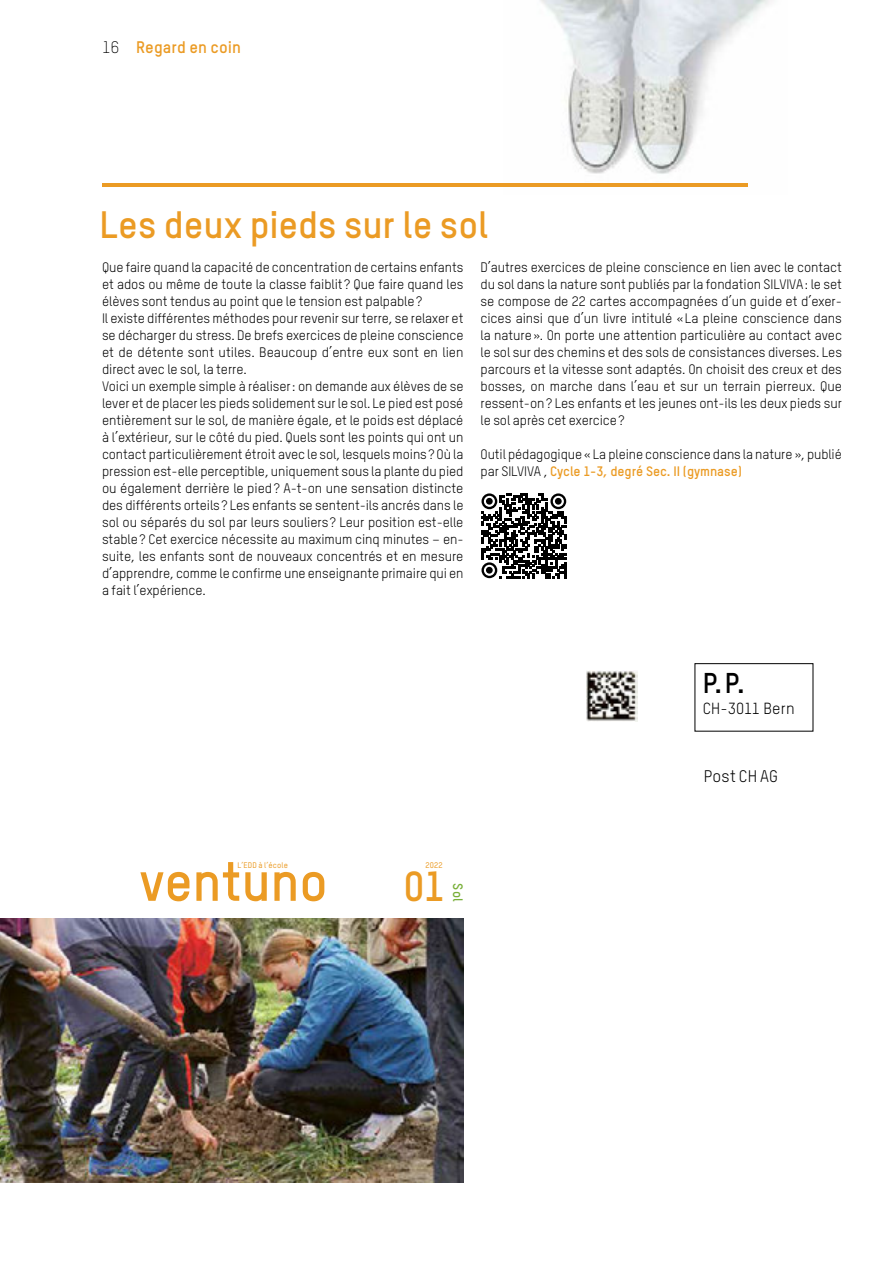
<style>
.page{position:relative;width:893px;height:1263px;background:#fff}
.page>*{position:absolute;margin:0;border:0;box-sizing:border-box;transform-origin:0 0}
.t1{font:700 54.3px "TSTARPRO";letter-spacing:-.005em;color:#eb9b24}
.t2{font:700 41.4px "TSTARPRO";color:#eb9b24}
.t3{font:700 37.5px "TSTARPRO";color:#eb9b24}
.t4{font:700 28.2px "TSTARPRO";color:#000}
.t5{font:700 16.5px "TSTARPRO";letter-spacing:.005em;color:#eb9b24}
.t6{font:16.5px "TSTARPRO";letter-spacing:.01em;color:#000}
.t7{font:300 16.5px "TSTARPRO";color:#000}
.t8{font:15.9px "TSTARPRO";letter-spacing:.01em;color:#000}
.t9{font:13.5px/17px "TSTARPRO";letter-spacing:-.005em;color:#000}
.t10{font:700 13.5px "TSTARPRO";color:#78af38}
.t11{font:500 8.1px "TSTARPRO";color:#eb9b24}
.t12{font:500 7.95px "TSTARPRO";letter-spacing:.025em;color:#eb9b24}
.s1{font-weight:700;color:#eb9b24}
</style>
<div class="page">
<svg style="left:481px;top:493px;width:85px;height:85px"></svg>
<div style="left:486px;top:498px;width:7px;height:7px;background:#000;border-radius:50%"></div>
<div style="left:555px;top:498px;width:7px;height:7px;background:#000;border-radius:50%"></div>
<div style="left:486px;top:567px;width:7px;height:7px;background:#000;border-radius:50%"></div>
<img style="left:503px;top:0;width:269px;height:187px">
<img style="left:0;top:919px;width:463px;height:263px">
<img style="left:587px;top:671px;width:51px;height:51px">
<div style="left:695px;top:663px;width:118px;height:68px;border:1px solid #000"></div>
<hr style="left:102px;top:184px;width:645px;height:3px;background:#eb9b24">
<p class="t7" style="left:102px;top:38px;width:19px">16</p>
<p class="t5" style="left:136px;top:37px;width:106px">Regard en coin</p>
<h3 class="t3" style="left:99px;top:201px;width:390px">Les deux pieds sur le sol</h3>
<p class="t9" style="left:480px;top:259px;width:363px;text-align:justify">D’autres exercices de pleine conscience en lien avec le contact du sol dans la nature sont publiés par la fondation SILVIVA: le set se compose de 22 cartes accompagnées d’un guide et d’exer&shy;cices ainsi que d’un livre intitulé «La pleine conscience dans la nature». On porte une attention particulière au contact avec le sol sur des chemins et des sols de consistances diverses. Les parcours et la vitesse sont adaptés. On choisit des creux et des bosses, on marche dans l’eau et sur un terrain pierreux. Que ressent-on? Les enfants et les jeunes ont-ils les deux pieds sur le sol après cet exercice?</p>
<p class="t9" style="left:480px;top:446px;width:363px">Outil pédagogique « La pleine conscience dans la nature », publié par SILVIVA , <span class="s1">Cycle 1-3, degré Sec. II (gymnase)</span></p>
<p class="t9" style="left:102px;top:259px;width:363px">Que faire quand la capacité de concentration de certains enfants et ados ou même de toute la classe faiblit ? Que faire quand les élèves sont tendus au point que le tension est palpable?<br>Il existe différentes méthodes pour revenir sur terre, se relaxer et se décharger du stress. De brefs exercices de pleine conscience et de détente sont utiles. Beaucoup d’entre eux sont en lien direct avec le sol, la terre.<br>Voici un exemple simple à réaliser: on demande aux élèves de se lever et de placer les pieds solidement sur le sol. Le pied est posé entièrement sur le sol, de manière égale, et le poids est déplacé à l’extérieur, sur le côté du pied. Quels sont les points qui ont un contact particulièrement étroit avec le sol, lesquels moins? Où la pression est-elle perceptible, uniquement sous la plante du pied ou également derrière le pied? A-t-on une sensation distincte des différents orteils? Les enfants se sentent-ils ancrés dans le sol ou séparés du sol par leurs souliers? Leur position est-elle stable? Cet exercice nécessite au maximum cinq minutes – en&shy;suite, les enfants sont de nouveaux concentrés et en mesure d’apprendre, comme le confirme une enseignante primaire qui en a fait l’expérience.</p>
<h3 class="t4" style="left:703px;top:665px;width:44px">P. P.</h3>
<p class="t8" style="left:703px;top:699px;width:93px">CH-3011 Bern</p>
<p class="t12" style="left:237px;top:860px;width:52px">L’EDD à l’école</p>
<h1 class="t1" style="left:139px;top:847px;width:190px">ventuno</h1>
<p class="t11" style="left:425px;top:860px;width:19px">2022</p>
<h2 class="t2" style="left:403px;top:860px;width:43px">01</h2>
<p class="t10" style="left:466px;top:883px;width:20px;rotate:90deg">Sol</p>
<p class="t6" style="left:704px;top:767px;width:76px">Post CH AG</p>
</div>
